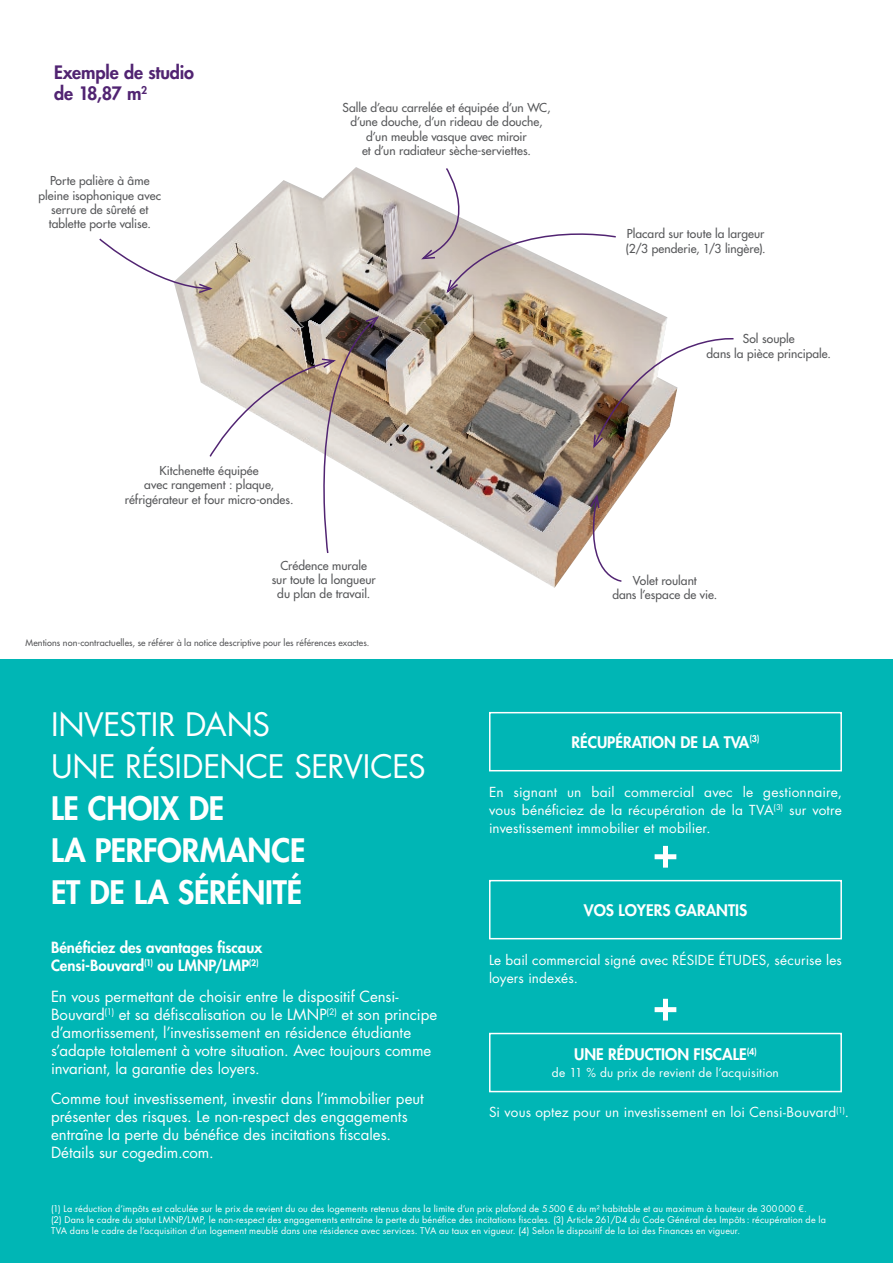
<style>
.page{position:relative;width:893px;height:1263px;background:#fff}
.page>*{position:absolute;margin:0;border:0;box-sizing:border-box;transform-origin:0 0}
.t1{font:800 31.5px/42px "Futura Std";letter-spacing:-.01em;color:#fff}
.t2{font:31.5px/42px "Futura Std";letter-spacing:-.01em;color:#fff}
.t3{font:800 18px/21.6px "Futura Std";letter-spacing:-.005em;color:#512472}
.t4{font:800 15.6px "Futura Std";color:#fff}
.t5{font:15px/18px "Futura Std";color:#fff}
.t6{font:800 15px/18px "Futura Std";color:#fff}
.t7{font:13.5px/18px "Futura Std";letter-spacing:.015em;color:#fff;text-align:justify}
.t8{font:500 12px/14.4px "Futura Std";letter-spacing:.005em;color:#57585a;text-align:center}
.t9{font:12px "Futura Std";letter-spacing:.015em;color:#fff}
.t10{font:9px/10.8px "Futura Std";letter-spacing:.02em;color:#fff}
.t11{font:500 9px "Futura Std";letter-spacing:.015em;color:#57585a}
</style>
<div class="page">
<div style="left:0;top:659px;width:893px;height:604px;background:#00b6b5"></div>
<svg style="left:655px;top:846px;width:21px;height:22px"></svg>
<svg style="left:655px;top:999px;width:21px;height:21px"></svg>
<div style="left:489px;top:712px;width:353px;height:59px;border:2px solid #fff"></div>
<div style="left:489px;top:880px;width:353px;height:59px;border:2px solid #fff"></div>
<div style="left:489px;top:1033px;width:353px;height:59px;border:2px solid #fff"></div>
<img style="left:177px;top:167px;width:491px;height:421px">
<svg style="left:419px;top:167px;width:198px;height:128px"></svg>
<svg style="left:99px;top:238px;width:116px;height:56px"></svg>
<svg style="left:209px;top:315px;width:172px;height:239px"></svg>
<svg style="left:582px;top:492px;width:41px;height:91px"></svg>
<svg style="left:592px;top:332px;width:142px;height:118px"></svg>
<h2 class="t3" style="left:54px;top:61px;width:142px">Exemple de studio de 18,87 m<sup>2</sup></h2>
<h3 class="t8" style="left:39px;top:174px;width:124px">Porte palière à âme pleine isophonique avec serrure de sûreté et tablette porte valise.</h3>
<h3 class="t8" style="left:342px;top:100px;width:209px">Salle d’eau carrelée et équipée d’un WC, d’une douche, d’un rideau de douche, d’un meuble vasque avec miroir<br>et d’un radiateur sèche-serviettes.</h3>
<h3 class="t8" style="left:125px;top:463px;width:170px">Kitchenette équipée<br>avec rangement : plaque, réfrigérateur et four micro-ondes.</h3>
<h3 class="t8" style="left:272px;top:558px;width:106px">Crédence murale sur toute la longueur du plan de travail.</h3>
<p class="t11" style="left:26px;top:637px;width:345px">Mentions non-contractuelles, se référer à la notice descriptive pour les références exactes.</p>
<h3 class="t8" style="left:626px;top:227px;width:141px;text-align:left">Placard sur toute la largeur (2/3 penderie, 1/3 lingère).</h3>
<h3 class="t8" style="left:706px;top:332px;width:126px">Sol souple<br>dans la pièce principale.</h3>
<h3 class="t8" style="left:612px;top:573px;width:106px">Volet roulant<br>dans l’espace de vie.</h3>
<h1 class="t2" style="left:51px;top:703px;width:376px">INVESTIR DANS<br>UNE RÉSIDENCE SERVICES</h1>
<h1 class="t1" style="left:51px;top:787px;width:256px">LE CHOIX DE<br>LA PERFORMANCE<br>ET DE LA SÉRÉNITÉ</h1>
<h3 class="t6" style="left:51px;top:938px;width:213px">Bénéficiez des avantages fiscaux<br>Censi-Bouvard<sup>(1)</sup> ou LMNP/LMP<sup>(2)</sup></h3>
<p class="t5" style="left:51px;top:987px;width:388px">En vous permettant de choisir entre le dispositif Censi-Bouvard<sup>(1)</sup> et sa défiscalisation ou le LMNP<sup>(2)</sup> et son principe d’amortissement, l’investissement en résidence étudiante s’adapte totalement à votre situation. Avec toujours comme invariant, la garantie des loyers.</p>
<h3 class="t5" style="left:51px;top:1090px;width:374px">Comme tout investissement, investir dans l’immobilier peut présenter des risques. Le non-respect des engagements entraîne la perte du bénéfice des incitations fiscales.<br>Détails sur cogedim.com.</h3>
<h3 class="t4" style="left:571px;top:732px;width:190px">RÉCUPÉRATION DE LA TVA<sup>(3)</sup></h3>
<h3 class="t7" style="left:489px;top:783px;width:354px">En signant un bail commercial avec le gestionnaire, vous bénéficiez de la récupération de la TVA<sup>(3)</sup> sur votre investissement immobilier et mobilier.</h3>
<h3 class="t4" style="left:584px;top:900px;width:165px">VOS LOYERS GARANTIS</h3>
<h3 class="t7" style="left:489px;top:951px;width:354px">Le bail commercial signé avec RÉSIDE ÉTUDES, sécurise les loyers indexés.</h3>
<h3 class="t4" style="left:574px;top:1044px;width:184px">UNE RÉDUCTION FISCALE<sup>(4)</sup></h3>
<h3 class="t9" style="left:552px;top:1065px;width:228px">de 11 % du prix de revient de l’acquisition</h3>
<h3 class="t7" style="left:489px;top:1103px;width:361px">Si vous optez pour un investissement en loi Censi-Bouvard<sup>(1)</sup>.</h3>
<p class="t10" style="left:51px;top:1203px;width:776px">(1) La réduction d’impôts est calculée sur le prix de revient du ou des logements retenus dans la limite d’un prix plafond de 5500 € du m² habitable et au maximum à hauteur de 300000 €.<br>(2) Dans le cadre du statut LMNP/LMP, le non-respect des engagements entraîne la perte du bénéfice des incitations fiscales. (3) Article 261/D4 du Code Général des Impôts: récupération de la<br>TVA dans le cadre de l’acquisition d’un logement meublé dans une résidence avec services. TVA au taux en vigueur. (4) Selon le dispositif de la Loi des Finances en vigueur.</p>
</div>
